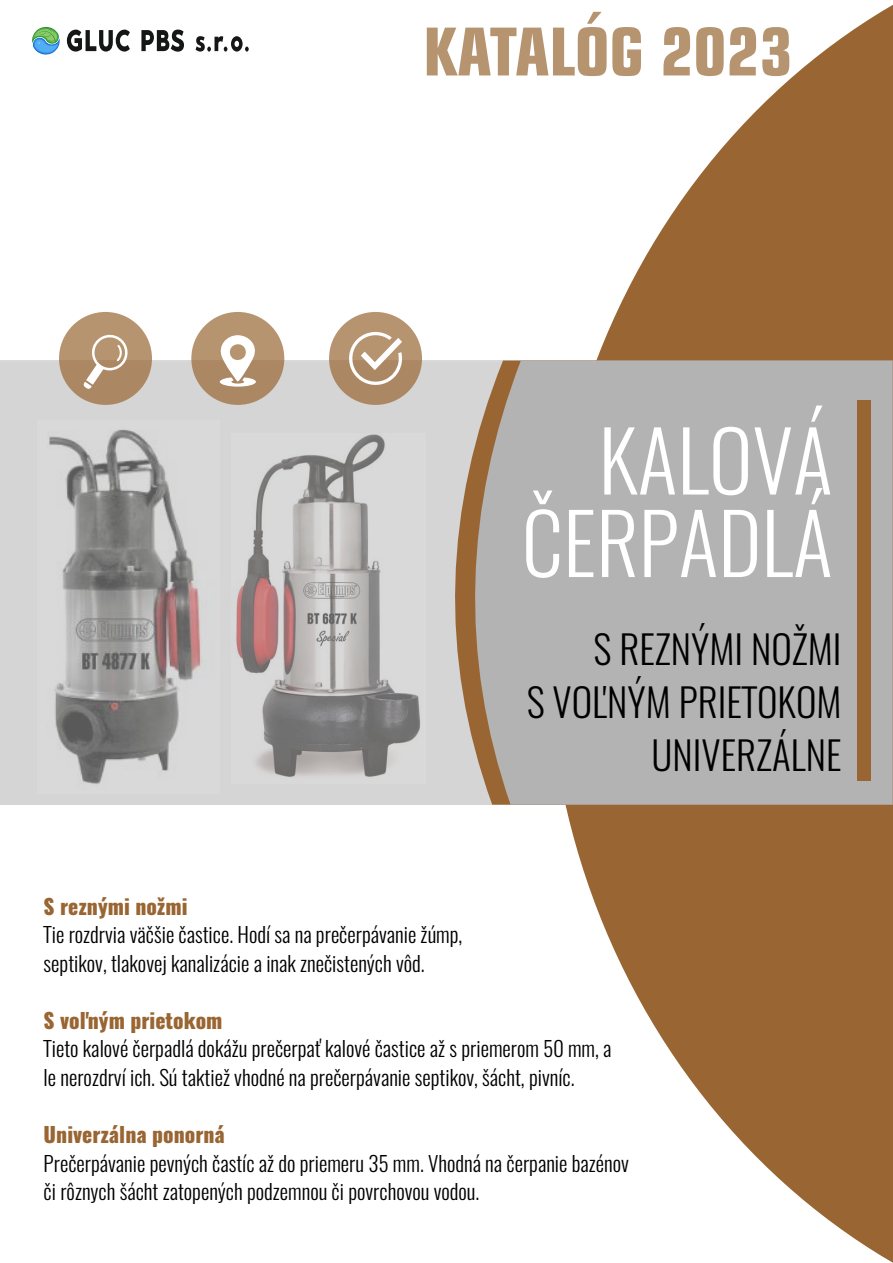
<style>
.page{position:relative;width:893px;height:1263px;background:#fff}
.page>*{position:absolute;margin:0;border:0;box-sizing:border-box;transform-origin:0 0}
.t1{font:300 82.95px/82.5px "Oswald";color:#fff;text-align:right}
.t2{font:700 condensed 66px "Square 721 BT";color:rgb(153 102 51/.7)}
.t3{font:300 39px/52.9px "Oswald";color:#000;text-align:right}
.t4{font:300 21px/28.5px "Oswald";color:#000}
.t5{font:800 21px "Oswald";color:#963}
</style>
<div class="page">
<svg style="left:547px;top:5px;width:346px;height:1257px;fill:#963"></svg>
<svg style="left:32px;top:26px;width:217px;height:29px"></svg>
<div style="left:0;top:361px;width:893px;height:444px;background:#b3b3b3;opacity:.5"></div>
<div style="left:438px;top:361px;width:21px;height:444px;background:#d5d5d5"></div>
<svg style="left:459px;top:361px;width:434px;height:444px;background:#b2b0ad"></svg>
<div style="left:857px;top:400px;width:13px;height:380px;background:#963"></div>
<div style="left:59px;top:312px;width:93px;height:93px;background:#963;border-radius:50%;opacity:.7"></div>
<div style="left:191px;top:312px;width:93px;height:93px;background:#963;border-radius:50%;opacity:.7"></div>
<div style="left:329px;top:312px;width:93px;height:93px;background:#963;border-radius:50%;opacity:.7"></div>
<svg style="left:84px;top:330px;width:46px;height:59px;background:#bea184"></svg>
<svg style="left:217px;top:335px;width:41px;height:53px"></svg>
<svg style="left:346px;top:332px;width:57px;height:58px"></svg>
<h2 class="t2" style="left:423px;top:25px;width:371px">KATALÓG 2023</h2>
<h1 class="t1" style="left:522px;top:419px;width:312px">KALOVÁ<br>ČERPADLÁ</h1>
<h3 class="t3" style="left:527px;top:622px;width:316px">S REZNÝMI NOŽMI<br>S VOĽNÝM PRIETOKOM<br>UNIVERZÁLNE</h3>
<p class="t5" style="left:44px;top:892px;width:145px">S reznými nožmi</p>
<p class="t4" style="left:44px;top:920px;width:420px">Tie rozdrvia väčšie častice. Hodí sa na prečerpávanie žúmp, septikov, tlakovej kanalizácie a inak znečistených vôd.</p>
<p class="t5" style="left:44px;top:1006px;width:180px">S voľným prietokom</p>
<p class="t4" style="left:44px;top:1034px;width:569px">Tieto kalové čerpadlá dokážu prečerpať kalové častice až s priemerom 50 mm, a le nerozdrví ich. Sú taktiež vhodné na prečerpávanie septikov, šácht, pivníc.</p>
<p class="t5" style="left:44px;top:1120px;width:183px">Univerzálna ponorná</p>
<p class="t4" style="left:44px;top:1148px;width:587px">Prečerpávanie pevných častíc až do priemeru 35 mm. Vhodná na čerpanie bazénov či rôznych šácht zatopených podzemnou či povrchovou vodou.</p>
</div>
